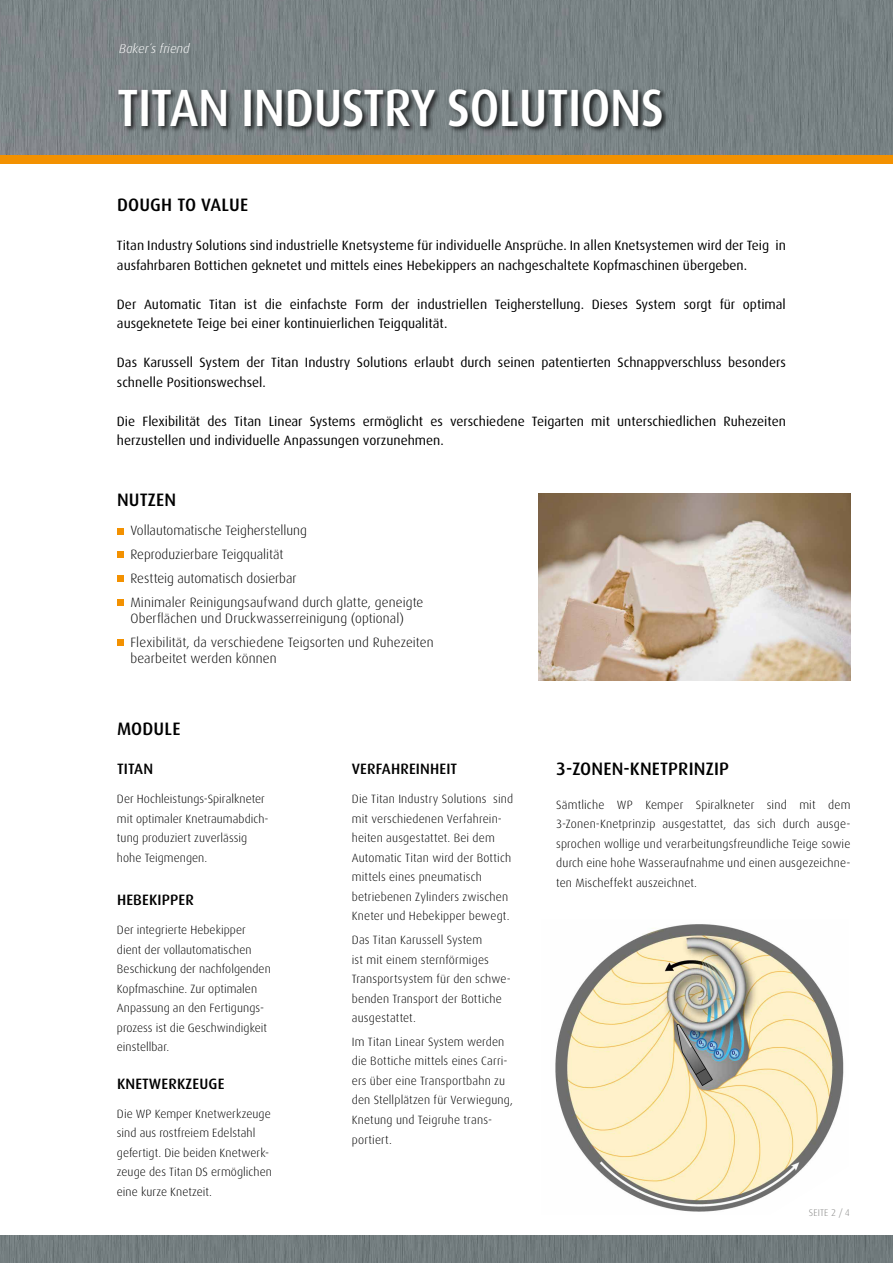
<style>
.page{position:relative;width:893px;height:1263px;background:#fff}
.page>*{position:absolute;margin:0;border:0;box-sizing:border-box;transform-origin:0 0}
.t1{font:500 52.5px "Dax Pro";letter-spacing:-.01em;color:#fff;scale:.92 1}
.t2{font:500 18px "Dax Pro";letter-spacing:.01em;color:#000}
.t3{font:500 15px "Dax Pro";letter-spacing:.01em;color:#000}
.t4{font:13.5px/19.5px "Dax Pro";color:#000}
.t5{font:300 13.5px/23.7px "Dax Pro";letter-spacing:.005em;color:#000}
.t6{font:italic 300 12.75px "Dax Pro";color:#fff}
.t7{font:300 12px/19.5px "Dax Pro";letter-spacing:.01em;color:#000}
.t8{font:300 9.75px "Dax Pro";letter-spacing:.01em;color:#878786}
</style>
<div class="page">
<img style="left:0;top:0;width:893px;height:1263px">
<div style="left:0;top:160px;width:893px;height:1075px;background:#fff"></div>
<div style="left:117px;top:88px;width:552px;height:46px;background:#000;opacity:.75"></div>
<div style="left:0;top:156px;width:893px;height:8px;background:#f39100"></div>
<img style="left:538px;top:493px;width:312px;height:187px">
<svg style="left:117px;top:528px;width:6px;height:6px"></svg>
<svg style="left:117px;top:552px;width:6px;height:6px"></svg>
<div style="left:117px;top:575px;width:6px;height:7px;background:#f39100"></div>
<div style="left:117px;top:599px;width:6px;height:7px;background:#f39100"></div>
<svg style="left:117px;top:639px;width:6px;height:6px"></svg>
<img style="left:555px;top:924px;width:289px;height:288px">
<p class="t6" style="left:119px;top:41px;width:72px">Baker´s friend</p>
<h1 class="t1" style="left:117px;top:74px;width:596px">TITAN INDUSTRY SOLUTIONS</h1>
<h2 class="t2" style="left:117px;top:193px;width:133px">DOUGH TO VALUE</h2>
<p class="t4" style="left:117px;top:235px;width:670px">Titan Industry Solutions sind industrielle Knetsysteme für individuelle Ansprüche. In allen Knetsystemen wird der Teig in ausfahrbaren Bottichen geknetet und mittels eines Hebekippers an nachgeschaltete Kopfmaschinen übergeben.</p>
<p class="t4" style="left:117px;top:294px;width:670px">Der Automatic Titan ist die einfachste Form der industriellen Teigherstellung. Dieses System sorgt für optimal ausgeknetete Teige bei einer kontinuierlichen Teigqualität.</p>
<p class="t4" style="left:117px;top:352px;width:670px">Das Karussell System der Titan Industry Solutions erlaubt durch seinen patentierten Schnappverschluss besonders schnelle Positionswechsel.</p>
<p class="t4" style="left:117px;top:411px;width:670px">Die Flexibilität des Titan Linear Systems ermöglicht es verschiedene Teigarten mit unterschiedlichen Ruhezeiten herzustellen und individuelle Anpassungen vorzunehmen.</p>
<h2 class="t2" style="left:117px;top:488px;width:61px">NUTZEN</h2>
<p class="t5" style="left:130px;top:518px;width:294px">Vollautomatische Teigherstellung<br>Reproduzierbare Teigqualität<br>Restteig automatisch dosierbar<br>Minimaler Reinigungsaufwand durch glatte, geneigte</p>
<p class="t5" style="left:130px;top:606px;width:305px">Oberflächen und Druckwasserreinigung (optional)<br>Flexibilität, da verschiedene Teigsorten und Ruhezeiten</p>
<p class="t5" style="left:130px;top:646px;width:148px">bearbeitet werden können</p>
<h2 class="t2" style="left:117px;top:717px;width:65px">MODULE</h2>
<p class="t3" style="left:117px;top:759px;width:38px">TITAN</p>
<p class="t7" style="left:117px;top:789px;width:153px">Der Hochleistungs-Spiralkneter mit optimaler Knetraumabdich&shy;tung produziert zuverlässig hohe Teigmengen.</p>
<p class="t3" style="left:117px;top:890px;width:78px">HEBEKIPPER</p>
<p class="t7" style="left:117px;top:920px;width:155px">Der integrierte Hebekipper dient der vollautomatischen<br>Beschickung der nachfolgenden<br>Kopfmaschine. Zur optimalen<br>Anpassung an den Fertigungs&shy;prozess ist die Geschwindigkeit einstellbar.</p>
<p class="t3" style="left:117px;top:1074px;width:109px">KNETWERKZEUGE</p>
<p class="t7" style="left:117px;top:1104px;width:156px">Die WP Kemper Knetwerkzeuge sind aus rostfreiem Edelstahl gefertigt. Die beiden Knetwerk&shy;zeuge des Titan DS ermöglichen eine kurze Knetzeit.</p>
<p class="t3" style="left:352px;top:759px;width:107px">VERFAHREINHEIT</p>
<p class="t7" style="left:352px;top:789px;width:163px">Die Titan Industry Solutions sind mit verschiedenen Verfahrein&shy;heiten ausgestattet. Bei dem<br>Automatic Titan wird der Bottich mittels eines pneumatisch betriebenen Zylinders zwischen<br>Kneter und Hebekipper bewegt.</p>
<p class="t7" style="left:352px;top:930px;width:160px">Das Titan Karussell System<br>ist mit einem sternförmiges<br>Transportsystem für den schwe&shy;benden Transport der Bottiche ausgestattet.</p>
<p class="t7" style="left:352px;top:1032px;width:163px">Im Titan Linear System werden die Bottiche mittels eines Carri&shy;ers über eine Transportbahn zu den Stellplätzen für Verwiegung,<br>Knetung und Teigruhe trans&shy;portiert.</p>
<h2 class="t2" style="left:556px;top:757px;width:174px">3-ZONEN-KNETPRINZIP</h2>
<p class="t7" style="left:556px;top:795px;width:296px;text-align:justify">Sämtliche WP Kemper Spiralkneter sind mit dem 3-Zonen-Knetprinzip ausgestattet, das sich durch ausge&shy;sprochen wollige und verarbeitungsfreundliche Teige sowie durch eine hohe Wasseraufnahme und einen ausgezeichne&shy;ten Mischeffekt auszeichnet.</p>
<p class="t8" style="left:809px;top:1206px;width:42px">SEITE 2 / 4</p>
</div>
